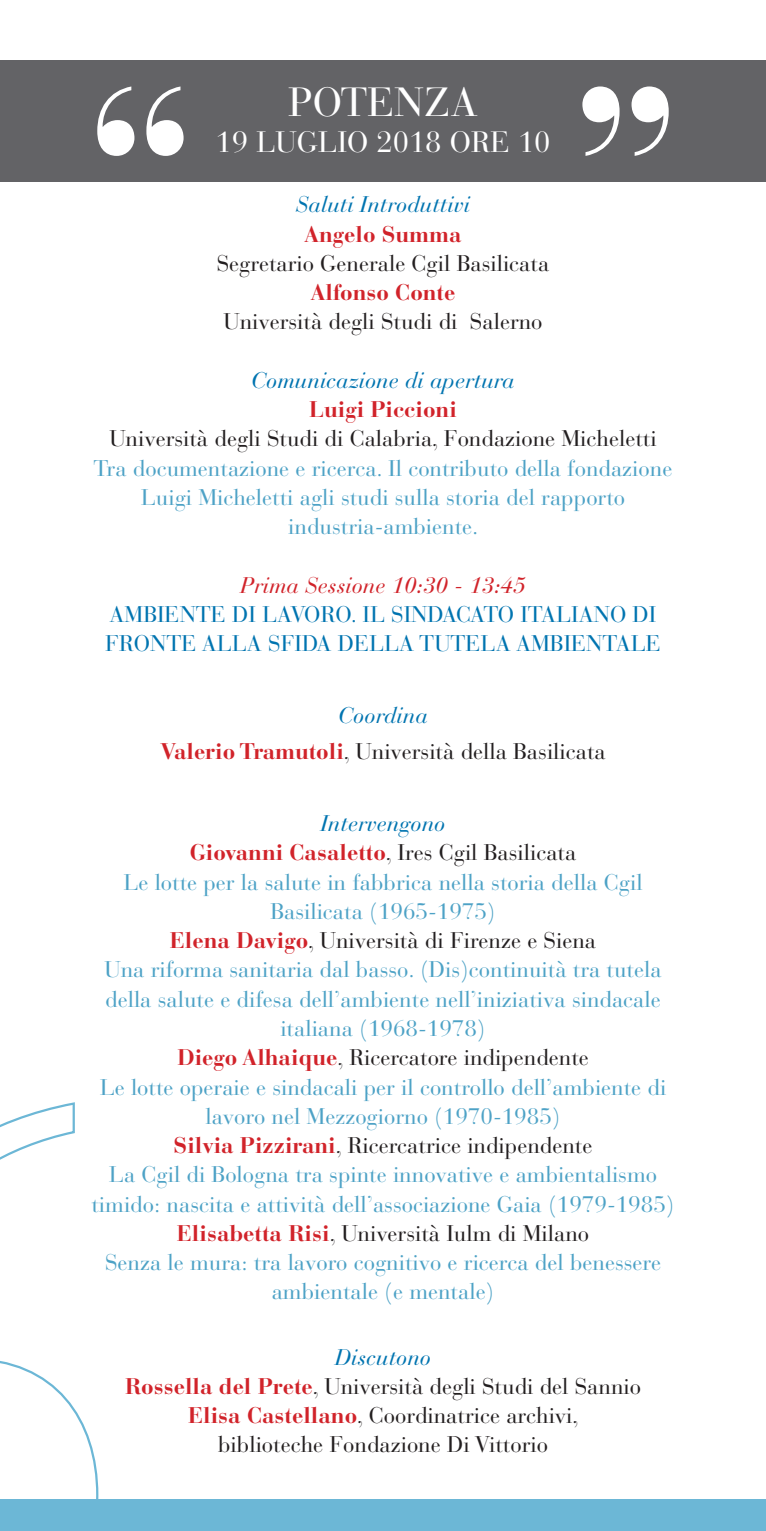
<style>
.page{position:relative;width:766px;height:1531px;background:#fff}
.page>*{position:absolute;margin:0;border:0;box-sizing:border-box;transform-origin:0 0}
.t1{font:40.5px "Bauer Bodoni Std";color:#fff}
.t2{font:29.25px "Bauer Bodoni Std";color:#fff}
.t3{font:22.5px/29.2px "Bauer Bodoni Std";color:#4da2c6;text-align:center}
.t4{font:22.5px/29.2px "Bauer Bodoni Std";color:#231f20;text-align:center}
.t5{font:22.5px "Bauer Bodoni Std";color:#0074b0}
.t6{font:italic 22.5px "Bauer Bodoni Std";color:#0074b0}
.t7{font:700 22.5px "Bauer Bodoni Std";color:#d1232a}
.t8{font:italic 22.5px "Bauer Bodoni Std";color:#d1232a}
.s1{font-style:italic;color:#0074b0}
.s2{font-weight:700;color:#d1232a}
.s3{color:#231f20}
</style>
<div class="page">
<div style="left:0;top:61px;width:765px;height:121px;background:#636366"></div>
<div style="left:0;top:1499px;width:765px;height:32px;background:#6cb7d6"></div>
<svg style="left:97px;top:86px;width:86px;height:70px"></svg>
<svg style="left:582px;top:86px;width:86px;height:70px"></svg>
<svg style="left:0;top:1102px;width:99px;height:397px"></svg>
<h1 class="t1" style="left:288px;top:77px;width:191px">Potenza</h1>
<h2 class="t2" style="left:215px;top:124px;width:336px">19 luglio 2018 ore 10</h2>
<p class="t6" style="left:296px;top:191px;width:175px">Saluti Introduttivi</p>
<p class="t7" style="left:304px;top:220px;width:159px">Angelo Summa</p>
<p class="t4" style="left:217px;top:249px;width:334px">Segretario Generale Cgil Basilicata</p>
<p class="t7" style="left:310px;top:279px;width:146px">Alfonso Conte</p>
<p class="t4" style="left:223px;top:307px;width:320px">Università degli Studi di Salerno</p>
<p class="t6" style="left:251px;top:367px;width:265px">Comunicazione di apertura</p>
<p class="t7" style="left:309px;top:396px;width:149px">Luigi Piccioni</p>
<p class="t4" style="left:109px;top:424px;width:548px">Università degli Studi di Calabria, Fondazione Micheletti</p>
<p class="t3" style="left:94px;top:453px;width:580px">Tra documentazione e ricerca. Il contributo della fondazione<br>Luigi Micheletti agli studi sulla storia del rapporto industria-ambiente.</p>
<p class="t8" style="left:240px;top:571px;width:287px">Prima Sessione 10:30 - 13:45</p>
<p class="t5" style="left:110px;top:601px;width:62px">AMBIENTE</p>
<p class="t5" style="left:232px;top:601px;width:89px">DI LAVORO</p>
<p class="t5" style="left:351px;top:601px;width:135px">. IL SINDACATO</p>
<p class="t5" style="left:520px;top:601px;width:15px">ITALIANO</p>
<p class="t5" style="left:632px;top:601px;width:24px">DI</p>
<p class="t5" style="left:105px;top:630px;width:30px">FRONTE</p>
<p class="t5" style="left:202px;top:630px;width:16px">ALLA</p>
<p class="t5" style="left:268px;top:630px;width:102px">SFIDA DELLA</p>
<p class="t5" style="left:419px;top:630px;width:17px">TUTELA</p>
<p class="t5" style="left:516px;top:630px;width:63px">AMBIENTALE</p>
<p class="t4" style="left:160px;top:698px;width:447px;line-height:36px"><span class="s1">Coordina<br></span><span class="s2">Valerio Tramutoli</span>, Università della Basilicata</p>
<p class="t3" style="left:91px;top:809px;width:584px"><span class="s1">Intervengono<br></span><span class="s2">Giovanni Casaletto</span><span class="s3">, Ires Cgil Basilicata<br></span>Le lotte per la salute in fabbrica nella storia della Cgil Basilicata (1965-1975)<br><span class="s2">Elena Davigo</span><span class="s3">, Università di Firenze e Siena<br></span>Una riforma sanitaria dal basso. (Dis)continuità tra tutela della salute e difesa dell’ambiente nell’iniziativa sindacale italiana (1968-1978)<br><span class="s2">Diego Alhaique</span><span class="s3">, Ricercatore indipendente<br></span>Le lotte operaie e sindacali per il controllo dell’ambiente di lavoro nel Mezzogiorno (1970-1985)<br><span class="s2">Silvia Pizzirani</span><span class="s3">, Ricercatrice indipendente<br></span>La Cgil di Bologna tra spinte innovative e ambientalismo timido: nascita e attività dell’associazione Gaia (1979-1985)<br><span class="s2">Elisabetta Risi</span><span class="s3">, Università Iulm di Milano<br></span>Senza le mura: tra lavoro cognitivo e ricerca del benessere ambientale (e mentale)</p>
<p class="t4" style="left:125px;top:1342px;width:517px"><span class="s1">Discutono<br></span><span class="s2">Rossella del Prete</span>, Università degli Studi del Sannio <span class="s2">Elisa Castellano</span>, Coordinatrice archivi,<br>biblioteche Fondazione Di Vittorio</p>
</div>
